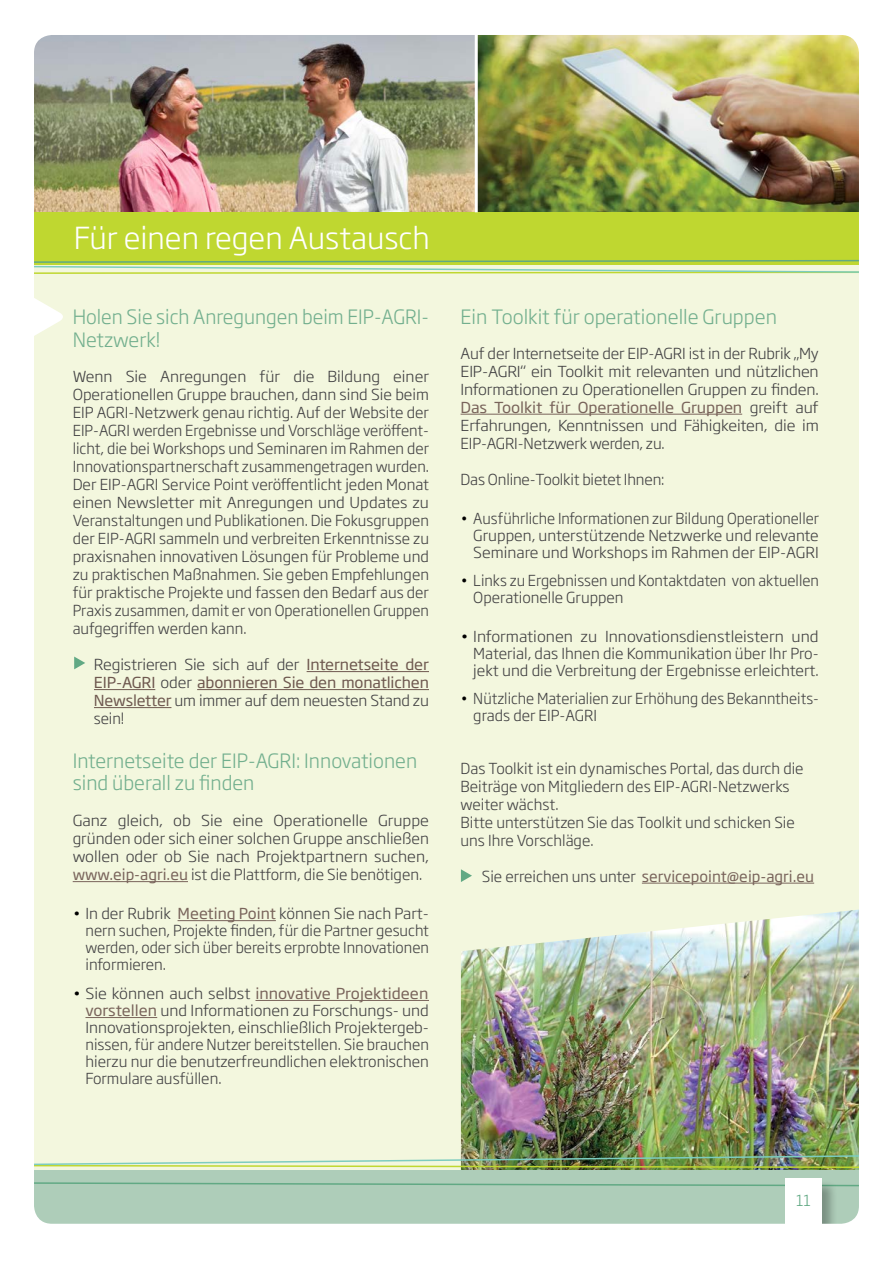
<style>
.page{position:relative;width:893px;height:1263px;background:#fff}
.page>*{position:absolute;margin:0;border:0;box-sizing:border-box;transform-origin:0 0}
.t1{font:300 30px "Soho Gothic Pro";color:#fff}
.t2{font:300 19.5px/23.4px "Soho Gothic Pro";color:#72af8e}
.t3{font:300 15px/18px "Soho Gothic Pro";color:#414042}
.t4{font:300 15px/18px "Soho Gothic Pro";color:#414042;text-align:justify;scale:1.04 1}
.t5{font:300 15px/17.1px "Soho Gothic Pro";color:#414042;text-align:justify;scale:1.05 1}
.t6{font:300 15px/17.1px "Soho Gothic Pro";color:#414042;text-align:justify;scale:.96 1}
.t7{font:15px "Soho Gothic Pro";color:#79645b}
.t8{font:15px "Soho Gothic Std";letter-spacing:-.01em;color:#6e584f;scale:1.04 1}
.t9{font:300 15px "Soho Gothic Pro";color:#61a984}
.s1{font-family:"Soho Gothic Std";font-weight:400;color:#6e584f}
.s2{font-family:"Soho Gothic Pro";font-weight:300;color:#414042}
.s3{font-weight:400;color:#79645b}
.s4{color:#000}
.s5{font-weight:300;color:#414042}
</style>
<div class="page">
<img style="left:34px;top:35px;width:825px;height:1189px">
<h1 class="t1" style="left:74px;top:214px;width:358px">Für einen regen Austausch</h1>
<h2 class="t2" style="left:73px;top:303px;width:358px">Holen Sie sich Anregungen beim EIP-AGRI-<br>Netzwerk!</h2>
<p class="t4" style="left:73px;top:367px;width:344px">Wenn Sie Anregungen für die Bildung einer Operationellen Gruppe brauchen, dann sind Sie beim EIP AGRI-Netzwerk genau richtig. Auf der Website der EIP-AGRI werden Ergebnisse und Vorschläge veröffent&shy;licht, die bei Workshops und Seminaren im Rahmen der Innovationspartnerschaft zusammengetragen wurden.<br>Der EIP-AGRI Service Point veröffentlicht jeden Monat einen Newsletter mit Anregungen und Updates zu Veranstaltungen und Publikationen. Die Fokusgruppen der EIP-AGRI sammeln und verbreiten Erkenntnisse zu praxisnahen innovativen Lösungen für Probleme und zu praktischen Maßnahmen. Sie geben Empfehlungen für praktische Projekte und fassen den Bedarf aus der Praxis zusammen, damit er von Operationellen Gruppen aufgegriffen werden kann.</p>
<p class="t4" style="left:94px;top:655px;width:324px">Registrieren Sie sich auf der <span class="s1">Internetseite der</span></p>
<p class="t8" style="left:94px;top:673px;width:324px">EIP-AGRI <span class="s2">oder</span> abonnieren Sie den monatlichen</p>
<p class="t3" style="left:94px;top:691px;width:337px"><span class="s1">Newsletter</span> um immer auf dem neuesten Stand zu sein!</p>
<h2 class="t2" style="left:73px;top:748px;width:346px;line-height:22.5px">Internetseite der EIP-AGRI: Innovationen sind überall zu finden</h2>
<p class="t5" style="left:73px;top:811px;width:341px;line-height:18px">Ganz gleich, ob Sie eine Operationelle Gruppe gründen oder sich einer solchen Gruppe anschließen wollen oder ob Sie nach Projektpartnern suchen, <span class="s3">www.eip-agri.eu</span> ist die Plattform, die Sie benötigen.</p>
<p class="t3" style="left:85px;top:904px;width:345px;line-height:17.1px;text-align:justify;text-indent:-13px"><span class="s4">•</span> In der Rubrik <span class="s3">Meeting Point</span> können Sie nach Part&shy;nern suchen, Projekte finden, für die Partner gesucht werden, oder sich über bereits erprobte Innovationen informieren.</p>
<p class="t5" style="left:85px;top:984px;width:329px;text-indent:-13px"><span class="s4">•</span> Sie können auch selbst <span class="s3">innovative Projektideen vorstellen</span> und Informationen zu Forschungs- und Innovationsprojekten, einschließlich Projektergeb&shy;nissen, für andere Nutzer bereitstellen. Sie brauchen hierzu nur die benutzerfreundlichen elektronischen Formulare ausfüllen.</p>
<h2 class="t2" style="left:461px;top:303px;width:318px">Ein Toolkit für operationelle Gruppen</h2>
<p class="t3" style="left:461px;top:343px;width:360px;text-align:justify">Auf der Internetseite der EIP-AGRI ist in der Rubrik „My EIP-AGRI“ ein Toolkit mit relevanten und nützlichen Informationen zu Operationellen Gruppen zu finden.<br><span class="s3">Das Toolkit für Operationelle Gruppen</span> greift auf Erfahrungen, Kenntnissen und Fähigkeiten, die im EIP-AGRI-Netzwerk werden, zu.</p>
<p class="t3" style="left:461px;top:469px;width:205px">Das Online-Toolkit bietet Ihnen:</p>
<p class="t6" style="left:473px;top:509px;width:362px;text-indent:-13px"><span class="s4">•</span> Ausführliche Informationen zur Bildung Operationeller Gruppen, unterstützende Netzwerke und relevante Seminare und Workshops im Rahmen der EIP-AGRI</p>
<p class="t3" style="left:473px;top:571px;width:347px;line-height:17.1px;text-indent:-13px"><span class="s4">•</span> Links zu Ergebnissen und Kontaktdaten von aktuellen<br>Operationelle Gruppen</p>
<p class="t5" style="left:473px;top:627px;width:331px;text-indent:-13px"><span class="s4">•</span> Informationen zu Innovationsdienstleistern und Material, das Ihnen die Kommunikation über Ihr Pro&shy;jekt und die Verbreitung der Ergebnisse erleichtert.</p>
<p class="t6" style="left:473px;top:689px;width:361px;text-indent:-13px"><span class="s4">•</span> Nützliche Materialien zur Erhöhung des Bekanntheits&shy;grads der EIP-AGRI</p>
<p class="t3" style="left:461px;top:758px;width:345px">Das Toolkit ist ein dynamisches Portal, das durch die Beiträge von Mitgliedern des EIP-AGRI-Netzwerks weiter wächst.<br>Bitte unterstützen Sie das Toolkit und schicken Sie uns Ihre Vorschläge.</p>
<p class="t7" style="left:482px;top:864px;width:334px"><span class="s5">Sie erreichen uns unter</span> servicepoint@eip-agri.eu</p>
<p class="t9" style="left:796px;top:1188px;width:16px">11</p>
</div>
